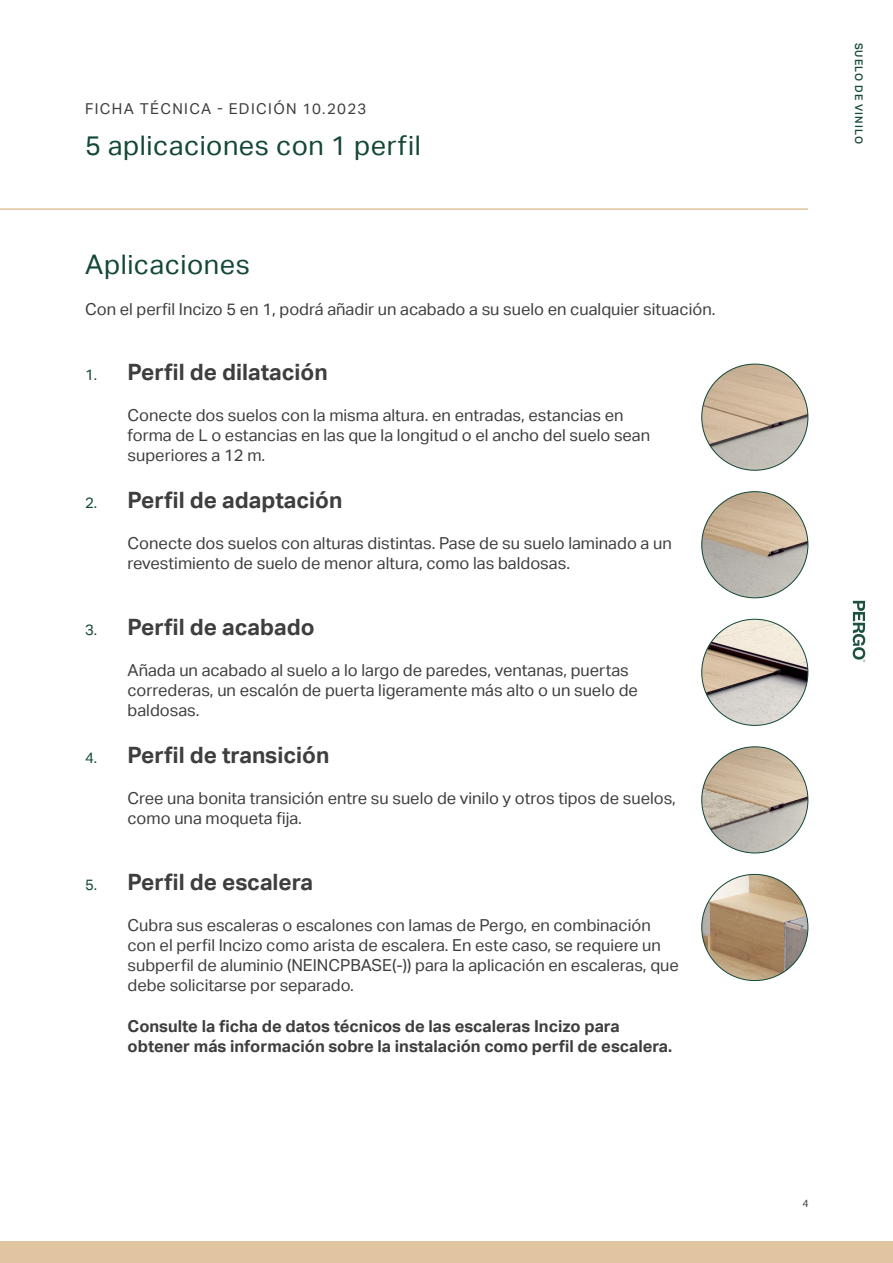
<style>
.page{position:relative;width:893px;height:1263px;background:#fff}
.page>*{position:absolute;margin:0;border:0;box-sizing:border-box;transform-origin:0 0}
.Product{font:27px "Aktiv Grotesk";letter-spacing:.02em;color:#134838}
.t1{font:700 22.5px "Aktiv Grotesk";color:#3e3e3f}
.List-Description{font:16.5px/19.8px "Aktiv Grotesk";color:#3e3e3f}
.List-Description-2{font:700 16.5px/19.8px "Aktiv Grotesk";color:#3e3e3f}
.BodyText{font:16.5px "Aktiv Grotesk";color:#3e3e3f}
.TDS{font:15px "Aktiv Grotesk";letter-spacing:.09em;color:#3e3e3f}
.Range{font:500 10.5px "Aktiv Grotesk";letter-spacing:.11em;color:#134838}
.t2{font:10.5px "Aktiv Grotesk";color:#3e3e3f}
.s1{font-weight:400;font-size:15px;color:#134838}
</style>
<div class="page">
<div style="left:0;top:1242px;width:893px;height:21px;background:#e1c4a0"></div>
<hr style="left:0;top:208px;width:808px;height:2px;background:#e1c4a0">
<svg style="left:853px;top:601px;width:12px;height:61px"></svg>
<img style="left:702px;top:364px;width:106px;height:106px;border-radius:53px">
<img style="left:702px;top:492px;width:106px;height:106px;border-radius:53px">
<img style="left:702px;top:619px;width:106px;height:106px;border-radius:53px">
<img style="left:702px;top:747px;width:106px;height:106px;border-radius:53px">
<img style="left:702px;top:874px;width:106px;height:107px;border-radius:53px">
<p class="TDS" style="left:85px;top:100px;width:283px">FICHA TÉCNICA - EDICIÓN 10.2023</p>
<p class="Product" style="left:85px;top:130px;width:337px">5 aplicaciones con 1 perfil</p>
<p class="Product" style="left:85px;top:249px;width:166px">Aplicaciones</p>
<p class="BodyText" style="left:85px;top:300px;width:632px">Con el perfil Incizo 5 en 1, podrá añadir un acabado a su suelo en cualquier situación.</p>
<p class="t1" style="left:85px;top:359px;width:244px"><span class="s1">1.</span> Perfil de dilatación</p>
<p class="List-Description" style="left:128px;top:406px;width:524px">Conecte dos suelos con la misma altura. en entradas, estancias en forma de L o estancias en las que la longitud o el ancho del suelo sean superiores a 12 m.</p>
<p class="t1" style="left:85px;top:487px;width:259px"><span class="s1">2.</span> Perfil de adaptación</p>
<p class="List-Description" style="left:128px;top:533px;width:546px">Conecte dos suelos con alturas distintas. Pase de su suelo laminado a un revestimiento de suelo de menor altura, como las baldosas.</p>
<p class="t1" style="left:85px;top:614px;width:231px"><span class="s1">3.</span> Perfil de acabado</p>
<p class="List-Description" style="left:128px;top:661px;width:512px">Añada un acabado al suelo a lo largo de paredes, ventanas, puertas correderas, un escalón de puerta ligeramente más alto o un suelo de baldosas.</p>
<p class="t1" style="left:85px;top:742px;width:246px"><span class="s1">4.</span> Perfil de transición</p>
<p class="List-Description" style="left:128px;top:788px;width:550px">Cree una bonita transición entre su suelo de vinilo y otros tipos de suelos, como una moqueta fija.</p>
<p class="t1" style="left:85px;top:869px;width:230px"><span class="s1">5.</span> Perfil de escalera</p>
<p class="List-Description" style="left:128px;top:916px;width:553px">Cubra sus escaleras o escalones con lamas de Pergo, en combinación con el perfil Incizo como arista de escalera. En este caso, se requiere un subperfil de aluminio (NEINCPBASE(-)) para la aplicación en escaleras, que debe solicitarse por separado.</p>
<p class="List-Description-2" style="left:128px;top:1016px;width:546px">Consulte la ficha de datos técnicos de las escaleras Incizo para obtener más información sobre la instalación como perfil de escalera.</p>
<p class="Range" style="left:865px;top:43px;width:103px;rotate:90deg">SUELO DE VINILO</p>
<p class="t2" style="left:802px;top:1197px;width:8px">4</p>
</div>
